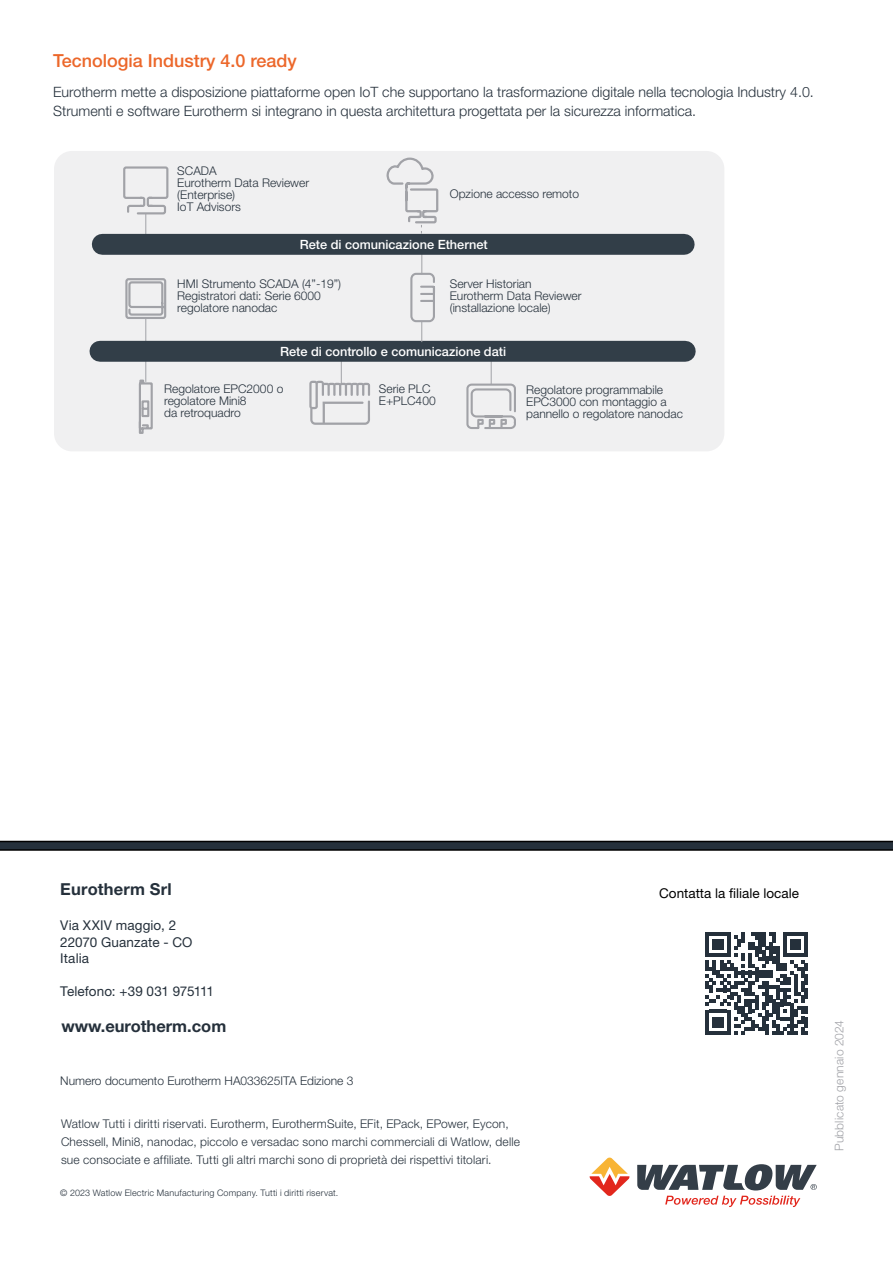
<style>
.page{position:relative;width:893px;height:1263px;background:#fff}
.page>*{position:absolute;margin:0;border:0;box-sizing:border-box;transform-origin:0 0}
.t1{font:500 18px "Helvetica Neue LT Std";color:#ec672a}
.t2{font:700 16.5px "Helvetica Neue LT Std";color:#25303b}
.t3{font:300 14.25px/19.5px "Helvetica Neue LT Std";color:#25303b}
.t4{font:13.5px/16.5px "Helvetica Neue LT Std";letter-spacing:.01em;color:#25303b}
.t5{font:13.5px "Helvetica Neue LT Std";color:#000}
.t6{font:500 12.75px "Helvetica Neue LT Std";color:#fff}
.t7{font:300 12px/12px "Helvetica Neue LT Std";color:#25303b}
.t8{font:300 12px "Helvetica Neue LT Std";letter-spacing:.015em;color:#a1a2a7}
.t9{font:300 9px "Helvetica Neue LT Std";letter-spacing:.025em;color:#25303b}
</style>
<div class="page">
<svg style="left:0;top:841px;width:893px;height:10px;background:#20272f"></svg>
<svg style="left:706px;top:932px;width:102px;height:102px"></svg>
<svg style="left:637px;top:1164px;width:180px;height:26px"></svg>
<svg style="left:589px;top:1157px;width:41px;height:39px"></svg>
<svg style="left:665px;top:1196px;width:135px;height:11px"></svg>
<div style="left:54px;top:151px;width:670px;height:300px;background:#f0f0f1;border-radius:18px"></div>
<svg style="left:124px;top:278px;width:43px;height:63px"></svg>
<svg style="left:138px;top:362px;width:15px;height:72px"></svg>
<svg style="left:466px;top:362px;width:50px;height:67px"></svg>
<svg style="left:386px;top:157px;width:53px;height:76px"></svg>
<svg style="left:309px;top:362px;width:61px;height:63px"></svg>
<svg style="left:122px;top:166px;width:48px;height:68px"></svg>
<div style="left:100px;top:341px;width:585px;height:21px;background:#323e48"></div>
<svg style="left:409px;top:255px;width:27px;height:87px"></svg>
<div style="left:102px;top:234px;width:582px;height:21px;background:#323e48"></div>
<h1 class="t1" style="left:53px;top:50px;width:245px">Tecnologia Industry 4.0 ready</h1>
<p class="t3" style="left:53px;top:82px;width:762px">Eurotherm mette a disposizione piattaforme open IoT che supportano la trasformazione digitale nella tecnologia Industry 4.0.<br>Strumenti e software Eurotherm si integrano in questa architettura progettata per la sicurezza informatica.</p>
<p class="t7" style="left:177px;top:165px;width:133px">SCADA<br>Eurotherm Data Reviewer (Enterprise)<br>IoT Advisors</p>
<p class="t7" style="left:450px;top:187px;width:131px">Opzione accesso remoto</p>
<p class="t6" style="left:300px;top:237px;width:189px">Rete di comunicazione Ethernet</p>
<p class="t7" style="left:177px;top:277px;width:165px">HMI Strumento SCADA (4”-19”)<br>Registratori dati: Serie 6000 regolatore nanodac</p>
<p class="t7" style="left:450px;top:277px;width:133px">Server Historian<br>Eurotherm Data Reviewer (installazione locale)</p>
<p class="t6" style="left:280px;top:344px;width:228px">Rete di controllo e comunicazione dati</p>
<p class="t7" style="left:164px;top:382px;width:121px">Regolatore EPC2000 o regolatore Mini8<br>da retroquadro</p>
<p class="t7" style="left:379px;top:382px;width:58px">Serie PLC<br>E+PLC400</p>
<p class="t7" style="left:526px;top:383px;width:158px">Regolatore programmabile<br>EPC3000 con montaggio a pannello o regolatore nanodac</p>
<h2 class="t2" style="left:60px;top:879px;width:113px">Eurotherm Srl</h2>
<p class="t4" style="left:60px;top:917px;width:134px">Via XXIV maggio, 2<br>22070 Guanzate - CO<br>Italia</p>
<p class="t4" style="left:60px;top:983px;width:155px">Telefono: +39 031 975111</p>
<h2 class="t2" style="left:61px;top:1015px;width:166px">www.eurotherm.com</h2>
<p class="t7" style="left:60px;top:1075px;width:295px">Numero documento Eurotherm HA033625ITA Edizione 3</p>
<p class="t7" style="left:61px;top:1115px;width:460px;line-height:18px">Watlow Tutti i diritti riservati. Eurotherm, EurothermSuite, EFit, EPack, EPower, Eycon,<br>Chessell, Mini8, nanodac, piccolo e versadac sono marchi commerciali di Watlow, delle sue consociate e affiliate. Tutti gli altri marchi sono di proprietà dei rispettivi titolari.</p>
<p class="t9" style="left:60px;top:1187px;width:279px">© 2023 Watlow Electric Manufacturing Company. Tutti i diritti riservat.</p>
<p class="t5" style="left:659px;top:885px;width:141px">Contatta la filiale locale</p>
<p class="t8" style="left:832px;top:1151px;width:132px;rotate:-90deg">Pubblicato gennaio 2024</p>
</div>
